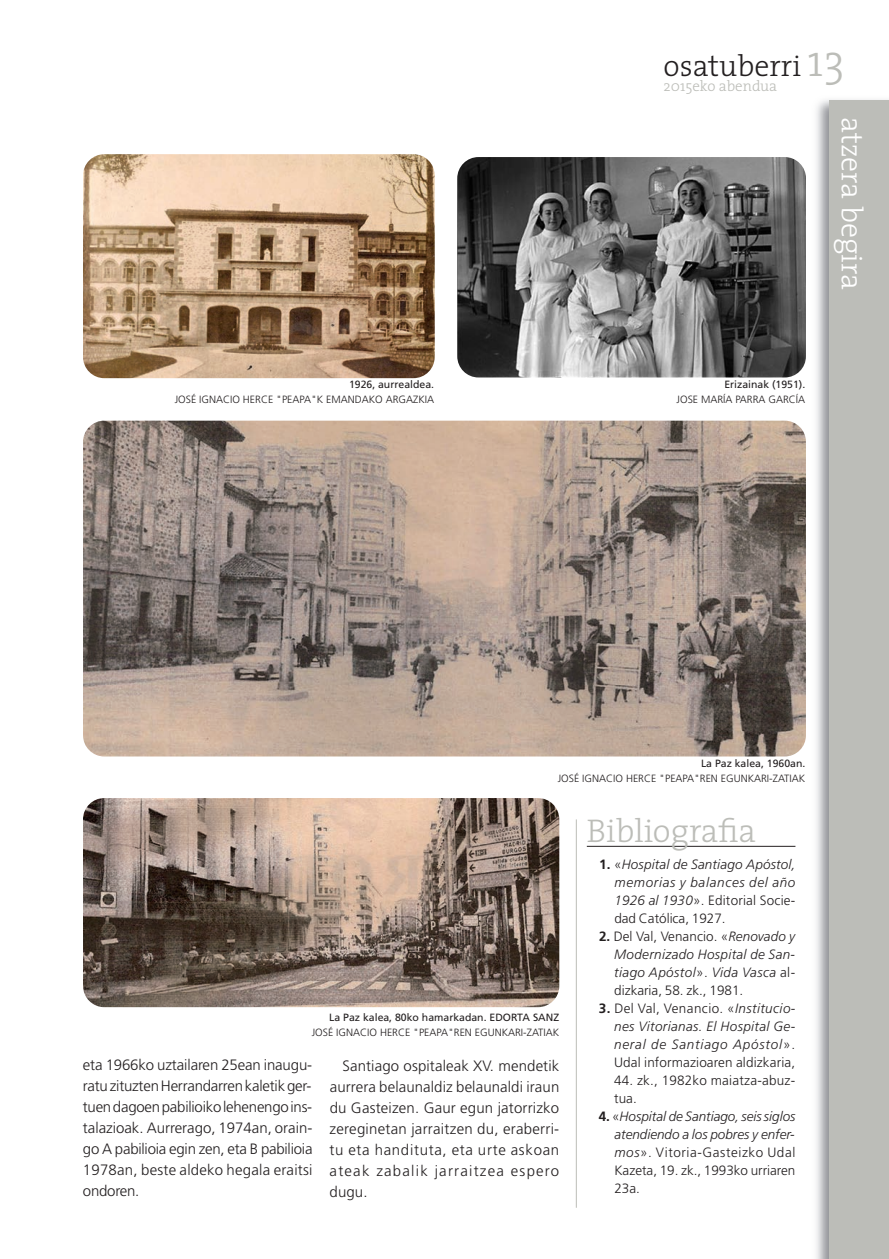
<style>
.page{position:relative;width:889px;height:1259px;background:#fff}
.page>*{position:absolute;margin:0;border:0;box-sizing:border-box;transform-origin:0 0}
.t1{font:300 33px "The Serif";color:#bcbdb8}
.t2{font:300 30px "The Serif";color:#231f20}
.t3{font:300 30px "The Serif";color:#fff}
.t4{font:300 15px/21px "Frutiger";letter-spacing:.015em;color:#231f20;text-align:justify}
.t5{font:300 15px "The Serif";color:#bcbdb8}
.t6{font:italic 300 13.5px/18px "Frutiger";letter-spacing:.025em;color:#231f20;text-align:justify}
.t7{font:300 13.5px/18px "Frutiger";letter-spacing:.015em;color:#231f20}
.t8{font:300 10.5px "Frutiger";color:#231f20}
.t9{font:10.5px "Frutiger";color:#231f20}
.s1{font-size:45px;color:#bcbdb8}
.s2{font-weight:700;font-style:normal}
.s3{font-style:normal}
</style>
<div class="page">
<img style="left:816px;top:99px;width:73px;height:1160px">
<div style="left:829px;top:100px;width:60px;height:1159px;background:#bcbdb8"></div>
<img style="left:83px;top:421px;width:723px;height:335px">
<img style="left:83px;top:798px;width:476px;height:209px">
<img style="left:83px;top:154px;width:352px;height:224px">
<img style="left:457px;top:157px;width:349px;height:220px">
<hr style="left:587px;top:846px;width:208px;height:1px;background:#231f20">
<hr style="left:576px;top:819px;width:1px;height:389px;background:#bcbdb8">
<h2 class="t2" style="left:663px;top:56px;width:183px">osatuberri <span class="s1">13</span></h2>
<p class="t5" style="left:663px;top:81px;width:115px">2015eko abendua</p>
<p class="t9" style="left:349px;top:380px;width:87px">1926, aurrealdea.</p>
<p class="t8" style="left:175px;top:395px;width:261px">JOSÉ IGNACIO HERCE "PEAPA"K EMANDAKO ARGAZKIA</p>
<h2 class="t3" style="left:862px;top:117px;width:174px;rotate:90deg">atzera begira</h2>
<p class="t9" style="left:724px;top:380px;width:82px">Erizainak (1951).</p>
<p class="t8" style="left:677px;top:395px;width:130px">JOSE MARÍA PARRA GARCÍA</p>
<p class="t9" style="left:701px;top:759px;width:106px">La Paz kalea, 1960an.</p>
<p class="t8" style="left:558px;top:774px;width:249px">JOSÉ IGNACIO HERCE "PEAPA"REN EGUNKARI-ZATIAK</p>
<p class="t9" style="left:329px;top:1013px;width:231px">La Paz kalea, 80ko hamarkadan. EDORTA SANZ</p>
<p class="t8" style="left:312px;top:1028px;width:249px">JOSÉ IGNACIO HERCE "PEAPA"REN EGUNKARI-ZATIAK</p>
<p class="t4" style="left:83px;top:1056px;width:231px">eta 1966ko uztailaren 25ean inaugu&shy;ratu zituzten Herrandarren kaletik ger&shy;tuen dagoen pabilioiko lehenengo ins&shy;talazioak. Aurrerago, 1974an, orain&shy;go A pabilioia egin zen, eta B pabilioia 1978an, beste aldeko hegala eraitsi ondoren.</p>
<p class="t4" style="left:329px;top:1057px;width:231px;text-indent:13px">Santiago ospitaleak XV. mendetik aurrera belaunaldiz belaunaldi iraun du Gasteizen. Gaur egun jatorrizko zereginetan jarraitzen du, eraberri&shy;tu eta handituta, eta urte askoan ateak zabalik jarraitzea espero dugu.</p>
<h1 class="t1" style="left:587px;top:820px;width:171px">Bibliografia</h1>
<p class="t6" style="left:614px;top:856px;width:183px;text-indent:-15px"><span class="s2">1.</span> <span class="s3">«</span>Hospital de Santiago Apóstol, memorias y balances del año 1926 al 1930<span class="s3">». Editorial Socie&shy;dad Católica, 1927.</span></p>
<p class="t6" style="left:614px;top:928px;width:183px;text-indent:-15px"><span class="s2">2.</span> <span class="s3">Del Val, Venancio. «</span>Renovado y Modernizado Hospital de San&shy;tiago Apóstol<span class="s3">».</span> Vida Vasca <span class="s3">al&shy;dizkaria, 58. zk., 1981.</span></p>
<p class="t6" style="left:614px;top:1000px;width:183px;text-indent:-15px"><span class="s2">3.</span> <span class="s3">Del Val, Venancio. «</span>Institucio&shy;nes Vitorianas. El Hospital Ge&shy;neral de Santiago Apóstol<span class="s3">».<br>Udal informazioaren aldizkaria,</span></p>
<p class="t7" style="left:614px;top:1072px;width:183px">44. zk., 1982ko maiatza-abuz&shy;tua.</p>
<p class="t6" style="left:614px;top:1108px;width:183px;text-indent:-16px"><span class="s2">4.</span> <span class="s3">«</span>Hospital de Santiago, seis siglos atendiendo a los pobres y enfer&shy;mos<span class="s3">». Vitoria-Gasteizko Udal Kazeta, 19. zk., 1993ko urriaren 23a.</span></p>
</div>
